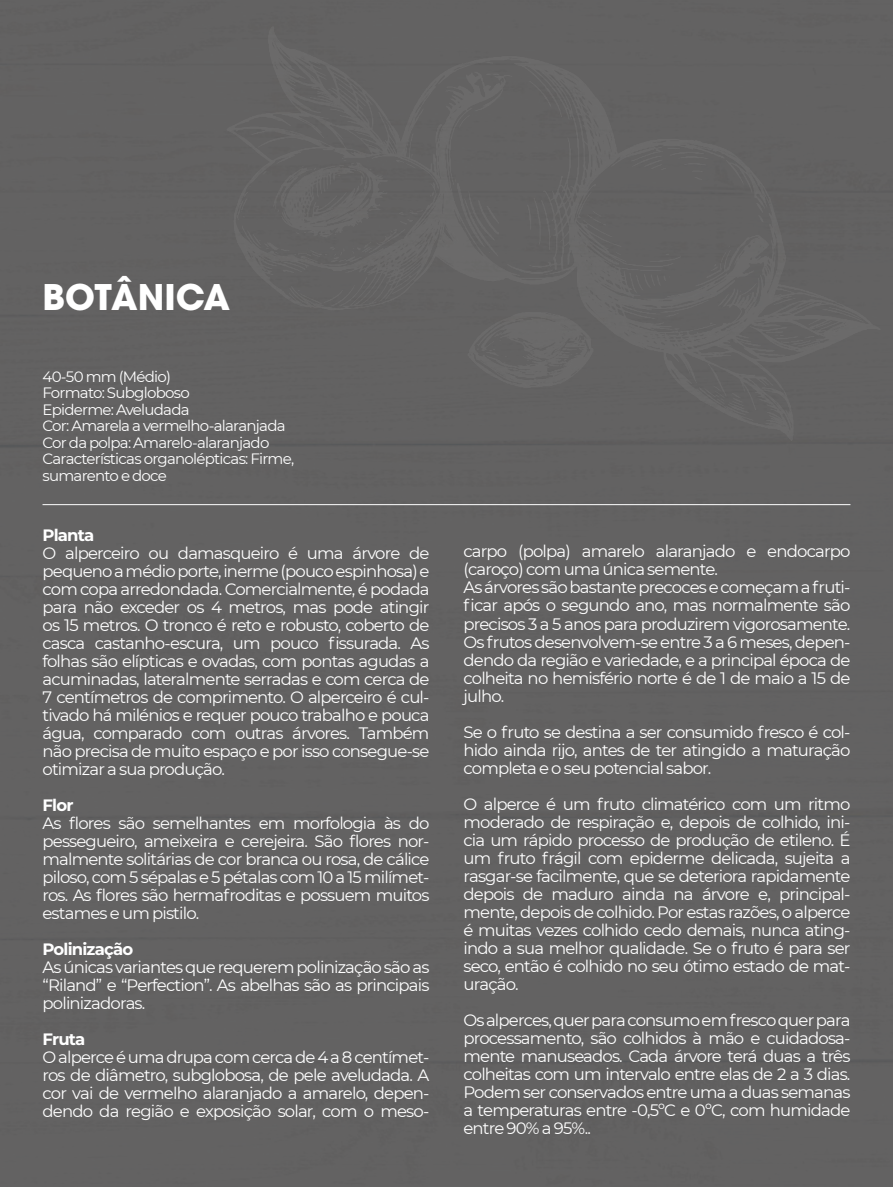
<style>
.page{position:relative;width:893px;height:1187px;background:#fff}
.page>*{position:absolute;margin:0;border:0;box-sizing:border-box;transform-origin:0 0}
.t1{font:700 35.1px "ITC Avant Garde Pro";color:#fff}
.t2{font:16.5px/18px "Montserrat";letter-spacing:-.05em;color:#fff;text-align:justify}
.t3{font:700 16.5px "Montserrat";letter-spacing:-.05em;color:#fff}
.t4{font:15px "Montserrat";letter-spacing:-.05em;color:#fff}
</style>
<div class="page">
<div style="left:0;top:0;width:893px;height:1186px;background:#636262"></div>
<div style="left:219px;top:0;width:665px;height:462px;background:#636262"></div>
<hr style="left:43px;top:504px;width:807px;height:1px;background:#fff">
<p class="t1" style="left:43px;top:274px;width:189px">BOTÂNICA</p>
<p class="t4" style="left:43px;top:366px;width:130px">40-50 mm (Médio)</p>
<p class="t4" style="left:43px;top:382px;width:149px">Formato: Subgloboso</p>
<p class="t4" style="left:43px;top:399px;width:149px">Epiderme: Aveludada</p>
<p class="t4" style="left:43px;top:415px;width:245px">Cor: Amarela a vermelho-alaranjada</p>
<p class="t4" style="left:43px;top:432px;width:228px">Cor da polpa: Amarelo-alaranjado</p>
<p class="t4" style="left:43px;top:448px;width:253px">Características organolépticas: Firme,</p>
<p class="t4" style="left:43px;top:465px;width:126px">sumarento e doce</p>
<p class="t3" style="left:43px;top:523px;width:53px">Planta</p>
<p class="t2" style="left:43px;top:543px;width:388px">O alperceiro ou damasqueiro é uma árvore de pequeno a médio porte, inerme (pouco espinhosa) e com copa arredondada. Comercialmente, é podada para não exceder os 4 metros, mas pode atingir os 15 metros. O tronco é reto e robusto, coberto de casca castanho-escura, um pouco fissurada. As folhas são elípticas e ovadas, com pontas agudas a acuminadas, lateralmente serradas e com cerca de 7 centímetros de comprimento. O alperceiro é cul&shy;tivado há milénios e requer pouco trabalho e pouca água, comparado com outras árvores. Também não precisa de muito espaço e por isso consegue-se otimizar a sua produção.</p>
<p class="t3" style="left:43px;top:793px;width:32px">Flor</p>
<p class="t2" style="left:43px;top:813px;width:388px">As flores são semelhantes em morfologia às do pessegueiro, ameixeira e cerejeira. São flores nor&shy;malmente solitárias de cor branca ou rosa, de cálice piloso, com 5 sépalas e 5 pétalas com 10 a 15 milímet&shy;ros. As flores são hermafroditas e possuem muitos estames e um pistilo.</p>
<p class="t3" style="left:43px;top:937px;width:92px">Polinização</p>
<p class="t2" style="left:43px;top:957px;width:388px">As únicas variantes que requerem polinização são as “Riland” e “Perfection”. As abelhas são as principais polinizadoras.</p>
<p class="t3" style="left:43px;top:1027px;width:44px">Fruta</p>
<p class="t2" style="left:43px;top:1047px;width:388px">O alperce é uma drupa com cerca de 4 a 8 centímet&shy;ros de diâmetro, subglobosa, de pele aveludada. A cor vai de vermelho alaranjado a amarelo, depen&shy;dendo da região e exposição solar, com o meso-</p>
<p class="t2" style="left:463px;top:542px;width:388px">carpo (polpa) amarelo alaranjado e endocarpo (caroço) com uma única semente.</p>
<p class="t2" style="left:463px;top:578px;width:388px">As árvores são bastante precoces e começam a fruti&shy;ficar após o segundo ano, mas normalmente são precisos 3 a 5 anos para produzirem vigorosamente.<br>Os frutos desenvolvem-se entre 3 a 6 meses, depen&shy;dendo da região e variedade, e a principal época de colheita no hemisfério norte é de 1 de maio a 15 de julho.</p>
<p class="t2" style="left:463px;top:722px;width:388px">Se o fruto se destina a ser consumido fresco é col&shy;hido ainda rijo, antes de ter atingido a maturação completa e o seu potencial sabor.</p>
<p class="t2" style="left:463px;top:794px;width:388px">O alperce é um fruto climatérico com um ritmo moderado de respiração e, depois de colhido, ini&shy;cia um rápido processo de produção de etileno. É um fruto frágil com epiderme delicada, sujeita a rasgar-se facilmente, que se deteriora rapidamente depois de maduro ainda na árvore e, principal&shy;mente, depois de colhido. Por estas razões, o alperce é muitas vezes colhido cedo demais, nunca ating&shy;indo a sua melhor qualidade. Se o fruto é para ser seco, então é colhido no seu ótimo estado de mat&shy;uração.</p>
<p class="t2" style="left:463px;top:1010px;width:388px">Os alperces, quer para consumo em fresco quer para processamento, são colhidos à mão e cuidadosa&shy;mente manuseados. Cada árvore terá duas a três colheitas com um intervalo entre elas de 2 a 3 dias.<br>Podem ser conservados entre uma a duas semanas a temperaturas entre -0,5ºC e 0ºC, com humidade entre 90% a 95%..</p>
</div>
